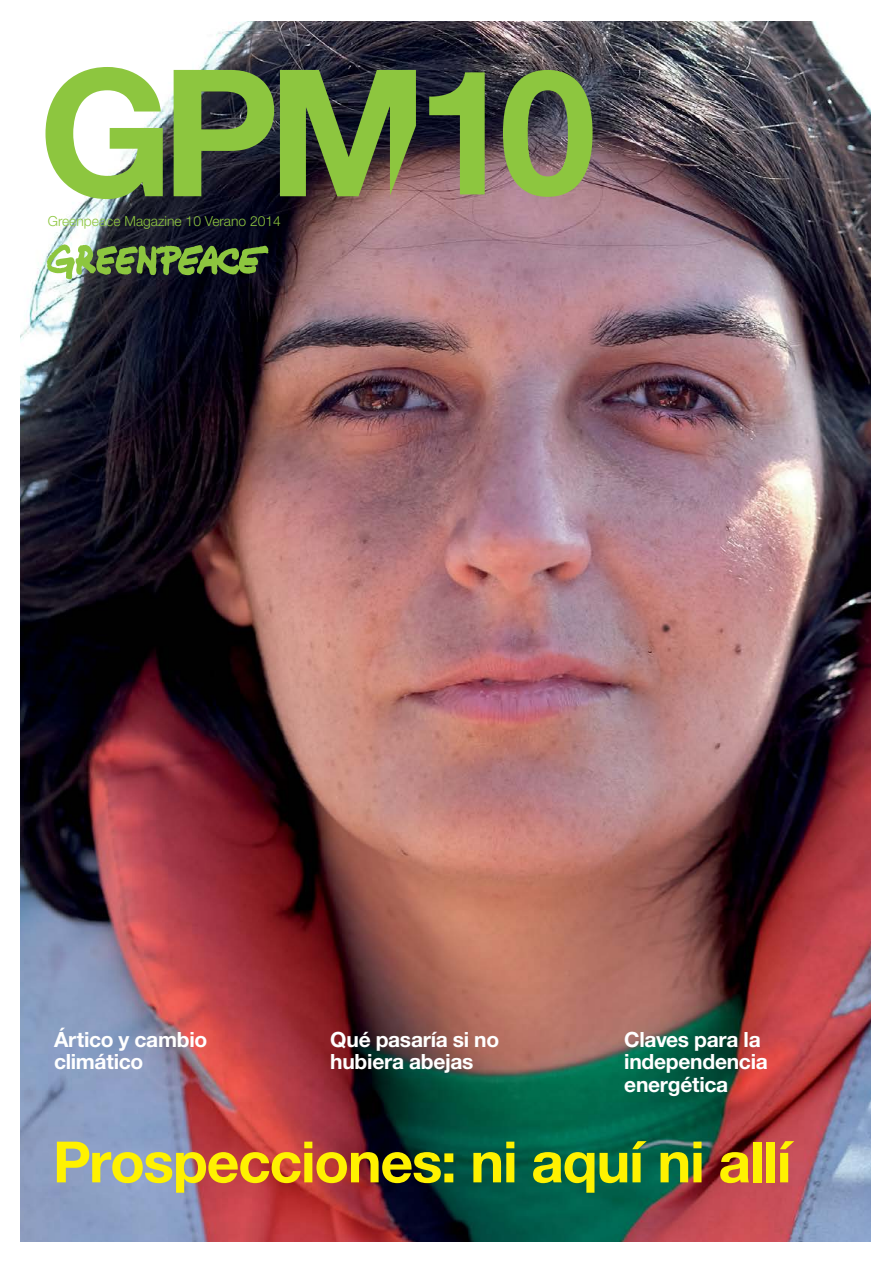
<style>
.page{position:relative;width:893px;height:1263px;background:#fff}
.page>*{position:absolute;margin:0;border:0;box-sizing:border-box;transform-origin:0 0}
.t1{font:700 174.3px "Helvetica Neue LT Std";color:#8dc63f}
.t2{font:700 57px "Helvetica Neue LT Std";letter-spacing:-.02em;color:#fff200}
.t3{font:700 21px/22.5px "Helvetica Neue LT Std";letter-spacing:-.015em;color:#fff}
.t4{font:300 13.8px "Helvetica Neue LT Std";color:#8dc63f}
</style>
<div class="page">
<img style="left:20px;top:21px;width:851px;height:1221px">
<svg style="left:187px;top:21px;width:45px;height:17px"></svg>
<svg style="left:46px;top:244px;width:223px;height:35px"></svg>
<svg style="left:45px;top:67px;width:118px;height:132px"></svg>
<svg style="left:174px;top:70px;width:100px;height:126px"></svg>
<svg style="left:280px;top:70px;width:136px;height:126px"></svg>
<p class="t4" style="left:48px;top:213px;width:235px">Greenpeace Magazine 10 Verano 2014</p>
<h1 class="t1" style="left:416px;top:24px;width:181px">10</h1>
<p class="t3" style="left:54px;top:1028px;width:155px">Ártico y cambio climático</p>
<p class="t3" style="left:330px;top:1028px;width:170px">Qué pasaría si no hubiera abejas</p>
<p class="t3" style="left:624px;top:1028px;width:145px">Claves para la independencia energética</p>
<h2 class="t2" style="left:53px;top:1127px;width:740px">Prospecciones: ni aquí ni allí</h2>
</div>
